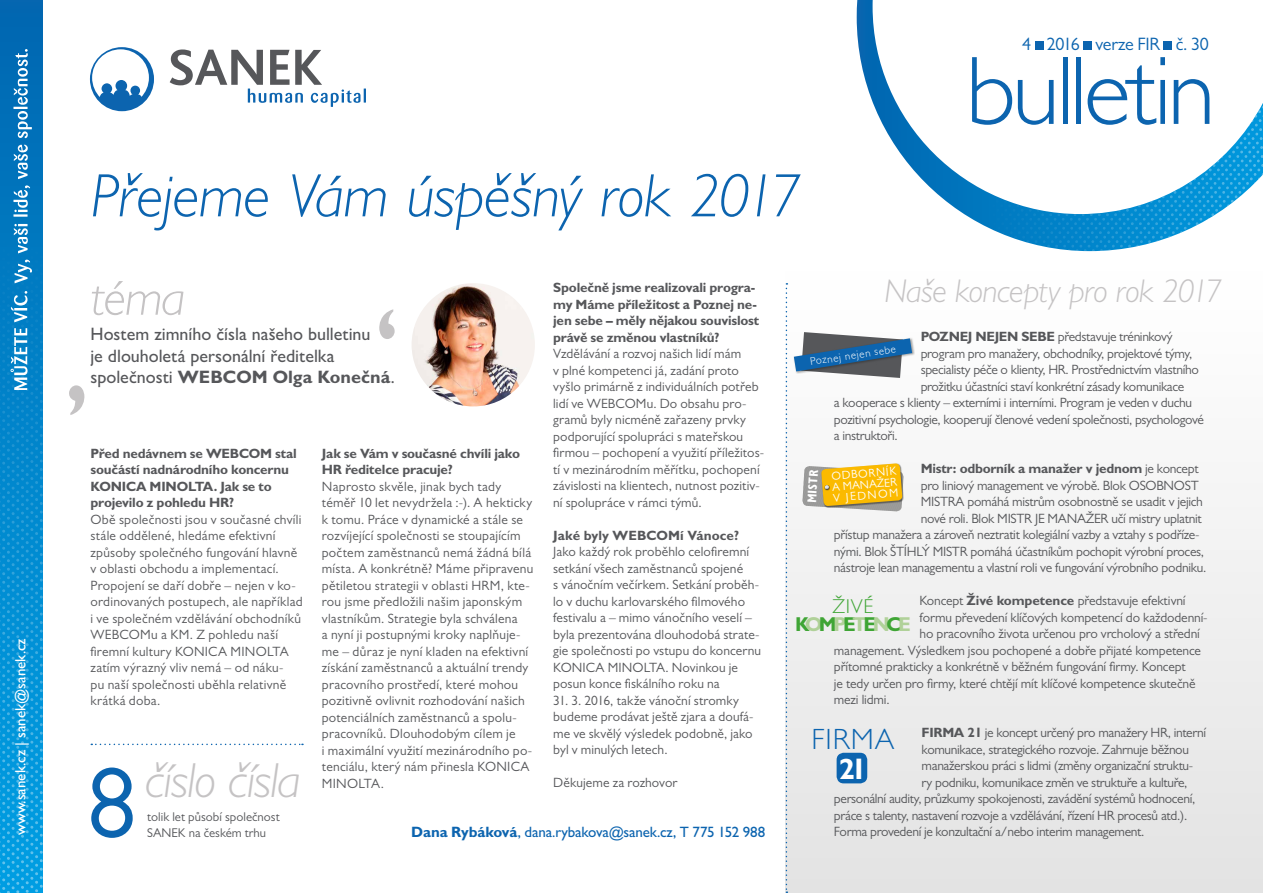
<style>
.page{position:relative;width:1263px;height:893px;background:#fff}
.page>*{position:absolute;margin:0;border:0;box-sizing:border-box;transform-origin:0 0}
.t1{font:500 120px "Gill Sans MT Pro";color:#c5c3c4}
.t2{font:100.5px "Gill Sans MT Pro";color:#0c64af}
.t3{font:300 97.8px "Gill Sans MT Pro";letter-spacing:-.04em;color:#0c64af}
.t4{font:italic 300 61.5px "Gill Sans MT Pro";letter-spacing:-.01em;color:#0c64af}
.t5{font:italic 300 51px "Gill Sans MT Pro";color:#c5c3c4}
.t6{font:italic 300 49.5px "Gill Sans MT Pro";letter-spacing:-.02em;color:#c5c3c4}
.t7{font:italic 300 33px "Gill Sans MT Pro";letter-spacing:-.01em;color:#c5c3c4}
.t8{font:300 29.4px "Gill Sans MT Pro";letter-spacing:.03em;color:#0c64af}
.t9{font:700 29.4px "Gill Sans MT Pro";color:#fff}
.t10{font:700 20.1px/18.1px "Gill Sans MT Pro";letter-spacing:-.17em;color:#3fa535;text-align:center}
.t11{font:500 18px/21.6px "Gill Sans MT Pro";color:#56575a}
.t12{font:18px "Gill Sans MT Pro";letter-spacing:-.025em;color:#0c64af}
.t13{font:500 15px "Gill Sans MT Pro";letter-spacing:-.01em;color:#0c64af}
.t14{font:500 15px "Gill Sans MT Pro";color:#fff}
.t15{font:13.5px/16.5px "Gill Sans MT Pro";letter-spacing:.005em;color:#56575a}
.t16{font:13.5px "Gill Sans MT Pro";letter-spacing:-.025em;color:#56575a}
.t17{font:13.5px "Gill Sans MT Pro";letter-spacing:-.02em;color:#56575a}
.t18{font:700 13.5px/16.5px "Gill Sans MT Pro";letter-spacing:-.015em;color:#56575a}
.t19{font:700 13.5px "Gill Sans MT Pro";letter-spacing:.005em;color:#56575a}
.t20{font:12.75px/15.3px "Gill Sans MT Pro";color:#56575a}
.t21{font:700 condensed 12.75px "Gill Sans MT Pro";color:#fff}
.t22{font:11.7px/10.9px "Gill Sans MT Pro";color:#fff;text-align:justify}
.t23{font:300 10.95px "Gill Sans MT Pro";color:#fff}
.s1{font-weight:700}
.s2{font-weight:400}
.s3{font-weight:300}
.s4{color:#b0d199}
</style>
<div class="page">
<svg style="left:0;top:0;width:43px;height:893px;background:#108cce"></svg>
<svg style="left:90px;top:47px;width:64px;height:64px"></svg>
<svg style="left:170px;top:49px;width:196px;height:58px"></svg>
<svg style="left:857px;top:0;width:12px;height:92px"></svg>
<svg style="left:869px;top:0;width:276px;height:251px"></svg>
<svg style="left:1145px;top:41px;width:118px;height:204px"></svg>
<div style="left:786px;top:271px;width:477px;height:622px;background:linear-gradient(to right,#f0f0f0,#f1f1f1)"></div>
<svg style="left:786px;top:283px;width:1px;height:610px"></svg>
<img style="left:412px;top:283px;width:123px;height:123px;border-radius:62px">
<svg style="left:91px;top:743px;width:212px;height:3px"></svg>
<div style="left:837px;top:753px;width:30px;height:30px;background:#0c64af;border-radius:7px"></div>
<div style="left:793px;top:337px;width:122px;height:37px;background:#1d1d1b;opacity:.4"></div>
<svg style="left:794px;top:332px;width:119px;height:46px"></svg>
<svg style="left:802px;top:463px;width:102px;height:49px;background:#deb84d"></svg>
<p class="t14" style="left:12px;top:835px;width:198px;rotate:-90deg">www.sanek.cz | sanek@sanek.cz</p>
<h3 class="t12" style="left:1022px;top:33px;width:188px">4 2016 verze FIR č. 30</h3>
<h3 class="t4" style="left:91px;top:159px;width:713px">Přejeme Vám úspěšný rok 2017</h3>
<h3 class="t3" style="left:966px;top:32px;width:251px">bulletin</h3>
<h3 class="t7" style="left:884px;top:272px;width:339px">Naše koncepty pro rok 2017</h3>
<h3 class="t5" style="left:91px;top:267px;width:96px">téma</h3>
<p class="t18" style="left:553px;top:279px;width:208px">Společně jsme realizovali progra&shy;my Máme příležitost a Poznej ne&shy;jen sebe – měly nějakou souvislost právě se změnou vlastníků?</p>
<p class="t15" style="left:553px;top:345px;width:212px">Vzdělávání a rozvoj našich lidí mám<br>v plné kompetenci já, zadání proto vyšlo primárně z individuálních potřeb lidí ve WEBCOMu. Do obsahu pro&shy;gramů byly nicméně zařazeny prvky podporující spolupráci s mateřskou firmou – pochopení a využití příležitos&shy;tí v mezinárodním měřítku, pochopení závislosti na klientech, nutnost pozitiv&shy;ní spolupráce v rámci týmů.</p>
<p class="t19" style="left:553px;top:527px;width:187px">Jaké byly WEBCOMí Vánoce?</p>
<p class="t15" style="left:553px;top:543px;width:209px">Jako každý rok proběhlo celofiremní setkání všech zaměstnanců spojené<br>s vánočním večírkem. Setkání proběh&shy;lo v duchu karlovarského filmového festivalu a – mimo vánočního veselí – byla prezentována dlouhodobá strate&shy;gie společnosti po vstupu do koncernu KONICA MINOLTA. Novinkou je posun konce fiskálního roku na</p>
<p class="t15" style="left:553px;top:692px;width:202px">31. 3. 2016, takže vánoční stromky budeme prodávat ještě zjara a doufá&shy;me ve skvělý výsledek podobně, jako byl v minulých letech.</p>
<p class="t15" style="left:553px;top:774px;width:126px">Děkujeme za rozhovor</p>
<h1 class="t1" style="left:373px;top:280px;width:28px">‘</h1>
<h3 class="t11" style="left:91px;top:323px;width:306px">Hostem zimního čísla našeho bulletinu<br>je dlouholetá personální ředitelka společnosti <span class="s1">WEBCOM Olga Konečná</span>.</h3>
<p class="t16" style="left:921px;top:329px;width:253px"><span class="s1">POZNEJ NEJEN SEBE</span> představuje tréninkový</p>
<p class="t16" style="left:921px;top:345px;width:273px">program pro manažery, obchodníky, projektové týmy,</p>
<p class="t16" style="left:921px;top:362px;width:280px">specialisty péče o klienty, HR. Prostřednictvím vlastního</p>
<p class="t16" style="left:921px;top:378px;width:265px">prožitku účastníci staví konkrétní zásady komunikace</p>
<p class="t16" style="left:834px;top:395px;width:360px">a kooperace s klienty – externími i interními. Program je veden v duchu</p>
<p class="t16" style="left:834px;top:411px;width:372px">pozitivní psychologie, kooperují členové vedení společnosti, psychologové</p>
<p class="t16" style="left:834px;top:428px;width:65px">a instruktoři.</p>
<p class="t18" style="left:921px;top:460px;width:279px">Mistr: odborník a manažer v jednom <span class="s2">je koncept</span></p>
<p class="t17" style="left:921px;top:477px;width:279px">pro liniový management ve výrobě. Blok OSOBNOST</p>
<p class="t17" style="left:921px;top:494px;width:284px">MISTRA pomáhá mistrům osobnostně se usadit v jejich</p>
<p class="t17" style="left:921px;top:510px;width:283px">nové roli. Blok MISTR JE MANAŽER učí mistry uplatnit</p>
<p class="t17" style="left:834px;top:527px;width:367px">přístup manažera a zároveň neztratit kolegiální vazby a vztahy s podříze-</p>
<p class="t17" style="left:834px;top:543px;width:372px">nými. Blok ŠTÍHLÝ MISTR pomáhá účastníkům pochopit výrobní proces,</p>
<p class="t17" style="left:834px;top:560px;width:374px">nástroje lean managementu a vlastní roli ve fungování výrobního podniku.</p>
<p class="t15" style="left:919px;top:592px;width:268px">Koncept <span class="s1">Živé kompetence</span> představuje efektivní</p>
<p class="t15" style="left:919px;top:609px;width:290px">formu převedení klíčových kompetencí do každodenní-</p>
<p class="t15" style="left:919px;top:625px;width:282px">ho pracovního života určenou pro vrcholový a střední</p>
<p class="t15" style="left:834px;top:642px;width:369px">management. Výsledkem jsou pochopené a dobře přijaté kompetence</p>
<p class="t15" style="left:834px;top:658px;width:353px">přítomné prakticky a konkrétně v běžném fungování firmy. Koncept</p>
<p class="t15" style="left:834px;top:675px;width:363px">je tedy určen pro firmy, které chtějí mít klíčové kompetence skutečně</p>
<p class="t15" style="left:834px;top:691px;width:57px">mezi lidmi.</p>
<p class="t16" style="left:922px;top:725px;width:286px"><span class="s1">FIRMA 21</span> je koncept určený pro manažery HR, interní</p>
<p class="t16" style="left:922px;top:741px;width:269px">komunikace, strategického rozvoje. Zahrnuje běžnou</p>
<p class="t16" style="left:922px;top:758px;width:273px">manažerskou práci s lidmi (změny organizační struktu-</p>
<p class="t16" style="left:922px;top:774px;width:267px">ry podniku, komunikace změn ve struktuře a kultuře,</p>
<p class="t16" style="left:834px;top:791px;width:363px">personální audity, průzkumy spokojenosti, zavádění systémů hodnocení,</p>
<p class="t16" style="left:834px;top:807px;width:355px">práce s talenty, nastavení rozvoje a vzdělávání, řízení HR procesů atd.).</p>
<p class="t23" style="left:809px;top:355px;width:88px;rotate:-9deg">Poznej nejen sebe</p>
<h1 class="t1" style="left:64px;top:289px;width:28px">‚</h1>
<p class="t18" style="left:322px;top:445px;width:200px">Jak se Vám v současné chvíli jako<br>HR ředitelce pracuje?</p>
<p class="t15" style="left:322px;top:478px;width:213px">Naprosto skvěle, jinak bych tady téměř 10 let nevydržela :-). A hekticky k tomu. Práce v dynamické a stále se rozvíjející společnosti se stoupajícím počtem zaměstnanců nemá žádná bílá místa. A konkrétně? Máme připravenu pětiletou strategii v oblasti HRM, kte&shy;rou jsme předložili našim japonským vlastníkům. Strategie byla schválena<br>a nyní ji postupnými kroky naplňuje&shy;me – důraz je nyní kladen na efektivní získání zaměstnanců a aktuální trendy pracovního prostředí, které mohou pozitivně ovlivnit rozhodování našich potenciálních zaměstnanců a spolu&shy;pracovníků. Dlouhodobým cílem je<br>i maximální využití mezinárodního po&shy;tenciálu, který nám přinesla KONICA MINOLTA.</p>
<p class="t18" style="left:91px;top:445px;width:208px">Před nedávnem se WEBCOM stal součástí nadnárodního koncernu<br>KONICA MINOLTA. Jak se to projevilo z pohledu HR?</p>
<p class="t15" style="left:91px;top:511px;width:214px">Obě společnosti jsou v současné chvíli stále oddělené, hledáme efektivní způsoby společného fungování hlavně v oblasti obchodu a implementací.<br>Propojení se daří dobře – nejen v ko&shy;ordinovaných postupech, ale například i ve společném vzdělávání obchodníků WEBCOMu a KM. Z pohledu naší firemní kultury KONICA MINOLTA zatím výrazný vliv nemá – od náku-<br>pu naší společnosti uběhla relativně krátká doba.</p>
<p class="t21" style="left:804px;top:503px;width:35px;rotate:-87deg">MISTR</p>
<p class="t22" style="left:831px;top:471px;width:67px;rotate:-5deg">ODBORNÍK A MANAŽER V JEDNOM</p>
<h3 class="t10" style="left:795px;top:597px;width:118px"><span class="s3">ŽIVÉ<br></span>K<span class="s4">O</span>M<span class="s4">P</span>E<span class="s4">T</span>E<span class="s4">N</span>C<span class="s4">E</span></h3>
<h3 class="t8" style="left:811px;top:722px;width:85px">FIRMA</h3>
<h3 class="t9" style="left:839px;top:751px;width:30px">21</h3>
<h3 class="t6" style="left:145px;top:751px;width:157px">číslo čísla</h3>
<h2 class="t2" style="left:87px;top:743px;width:52px">8</h2>
<p class="t20" style="left:147px;top:809px;width:134px">tolik let působí společnost<br>SANEK na českém trhu</p>
<p class="t13" style="left:411px;top:823px;width:356px"><span class="s1">Dana Rybáková</span>, dana.rybakova@sanek.cz, T 775 152 988</p>
<p class="t16" style="left:834px;top:824px;width:312px">Forma provedení je konzultační a/nebo interim management.</p>
</div>
